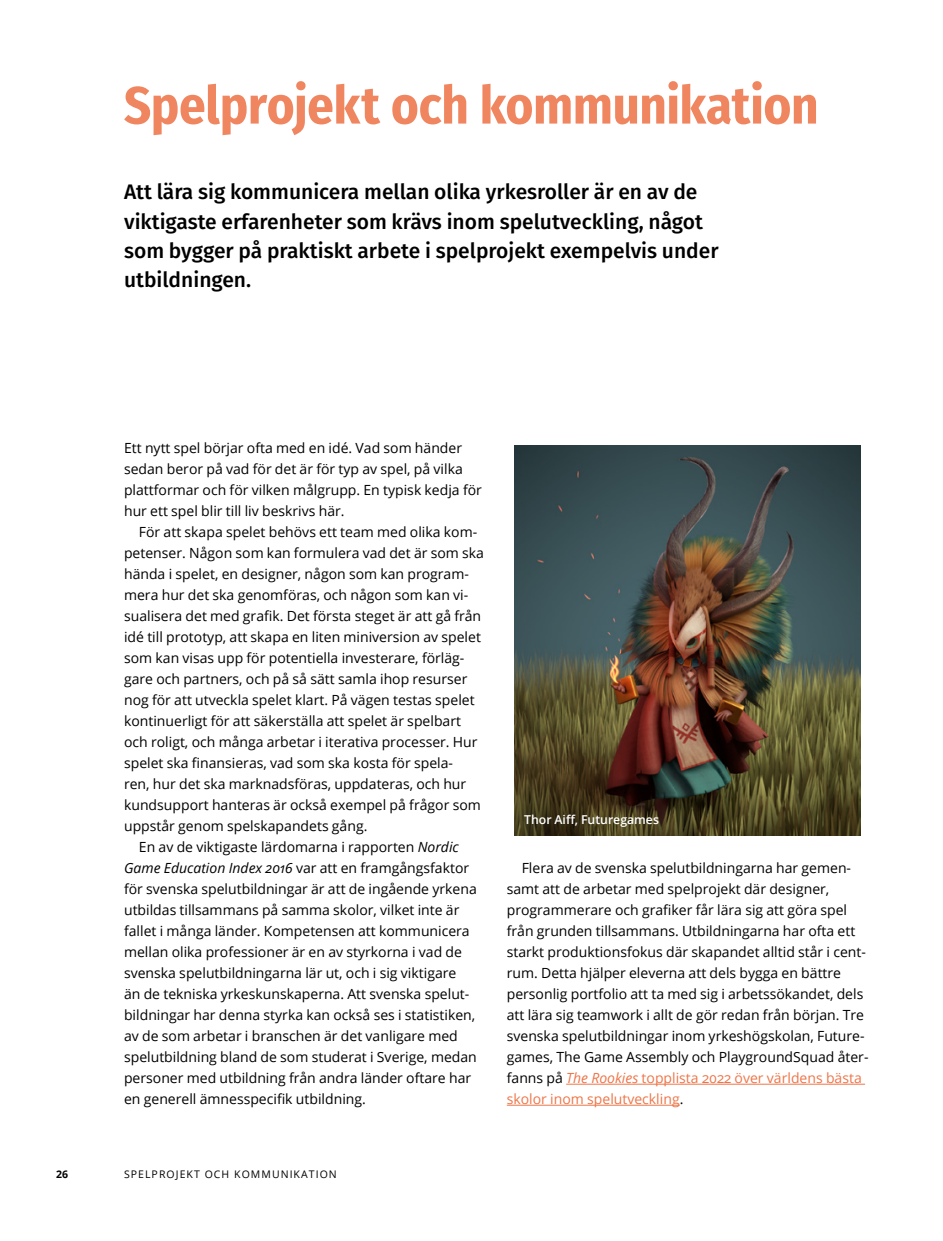
<style>
.page{position:relative;width:943px;height:1241px;background:#fff}
.page>*{position:absolute;margin:0;border:0;box-sizing:border-box;transform-origin:0 0}
.t1{font:700 52.5px "Fira Sans Condensed";letter-spacing:-.005em;color:#f08660}
.t2{font:500 21px/29.4px "Fira Sans";color:#000}
.t3{font:14px/21px "Open Sans";color:#000}
.t4{font:600 12.25px "Open Sans";color:#fff}
.t5{font:10.5px "Open Sans";letter-spacing:.1em;color:#000}
.t6{font:700 10.5px "Open Sans";color:#000}
.s1{font-style:italic}
.s2{font-style:italic;color:#ee7548}
.s3{color:#ee7548}
</style>
<div class="page">
<hr style="left:566px;top:1083px;width:299px;height:1px;background:#ee7548">
<hr style="left:507px;top:1104px;width:172px;height:1px;background:#ee7548">
<img style="left:514px;top:445px;width:346px;height:390px">
<h1 class="t1" style="left:124px;top:61px;width:696px">Spelprojekt och kommunikation</h1>
<h2 class="t2" style="left:124px;top:176px;width:596px">Att lära sig kommunicera mellan olika yrkesroller är en av de viktigaste erfarenheter som krävs inom spelutveckling, något som bygger på praktiskt arbete i spelprojekt exempelvis under utbildningen.</h2>
<p class="t3" style="left:124px;top:436px;width:359px">Ett nytt spel börjar ofta med en idé. Vad som händer sedan beror på vad för det är för typ av spel, på vilka plattformar och för vilken målgrupp. En typisk kedja för hur ett spel blir till liv beskrivs här.</p>
<p class="t3" style="left:139px;top:520px;width:340px">För att skapa spelet behövs ett team med olika kom-</p>
<p class="t3" style="left:124px;top:541px;width:361px">petenser. Någon som kan formulera vad det är som ska</p>
<p class="t3" style="left:124px;top:562px;width:346px">hända i spelet, en designer, någon som kan program-</p>
<p class="t3" style="left:124px;top:583px;width:346px">mera hur det ska genomföras, och någon som kan vi-</p>
<p class="t3" style="left:124px;top:604px;width:359px">sualisera det med grafik. Det första steget är att gå från</p>
<p class="t3" style="left:124px;top:625px;width:358px">idé till prototyp, att skapa en liten miniversion av spelet</p>
<p class="t3" style="left:124px;top:646px;width:342px">som kan visas upp för potentiella investerare, förläg-</p>
<p class="t3" style="left:124px;top:667px;width:345px">gare och partners, och på så sätt samla ihop resurser</p>
<p class="t3" style="left:124px;top:688px;width:352px">nog för att utveckla spelet klart. På vägen testas spelet</p>
<p class="t3" style="left:124px;top:709px;width:338px">kontinuerligt för att säkerställa att spelet är spelbart</p>
<p class="t3" style="left:124px;top:730px;width:355px">och roligt, och många arbetar i iterativa processer. Hur</p>
<p class="t3" style="left:124px;top:751px;width:330px">spelet ska finansieras, vad som ska kosta för spela-</p>
<p class="t3" style="left:124px;top:772px;width:344px">ren, hur det ska marknadsföras, uppdateras, och hur</p>
<p class="t3" style="left:124px;top:793px;width:358px">kundsupport hanteras är också exempel på frågor som</p>
<p class="t3" style="left:124px;top:814px;width:245px">uppstår genom spelskapandets gång.</p>
<p class="t3" style="left:139px;top:835px;width:321px">En av de viktigaste lärdomarna i rapporten <span class="s1">Nordic</span></p>
<p class="t3" style="left:124px;top:856px;width:346px"><span class="s1">Game Education Index 2016</span> var att en framgångsfaktor</p>
<p class="t3" style="left:124px;top:877px;width:354px">för svenska spelutbildningar är att de ingående yrkena</p>
<p class="t3" style="left:124px;top:898px;width:337px">utbildas tillsammans på samma skolor, vilket inte är</p>
<p class="t3" style="left:124px;top:919px;width:347px">fallet i många länder. Kompetensen att kommunicera</p>
<p class="t3" style="left:124px;top:940px;width:339px">mellan olika professioner är en av styrkorna i vad de</p>
<p class="t3" style="left:124px;top:961px;width:334px">svenska spelutbildningarna lär ut, och i sig viktigare</p>
<p class="t3" style="left:124px;top:982px;width:347px">än de tekniska yrkeskunskaperna. Att svenska spelut-</p>
<p class="t3" style="left:124px;top:1003px;width:353px">bildningar har denna styrka kan också ses i statistiken,</p>
<p class="t3" style="left:124px;top:1024px;width:335px">av de som arbetar i branschen är det vanligare med</p>
<p class="t3" style="left:124px;top:1045px;width:354px">spelutbildning bland de som studerat i Sverige, medan</p>
<p class="t3" style="left:124px;top:1066px;width:348px">personer med utbildning från andra länder oftare har</p>
<p class="t3" style="left:124px;top:1087px;width:243px">en generell ämnesspecifik utbildning.</p>
<p class="t4" style="left:524px;top:810px;width:136px">Thor Aiff, Futuregames</p>
<p class="t3" style="left:507px;top:856px;width:363px;text-indent:15px">Flera av de svenska spelutbildningarna har gemen&shy;samt att de arbetar med spelprojekt där designer, programmerare och grafiker får lära sig att göra spel från grunden tillsammans. Utbildningarna har ofta ett starkt produktionsfokus där skapandet alltid står i cent&shy;rum. Detta hjälper eleverna att dels bygga en bättre personlig portfolio att ta med sig i arbetssökandet, dels att lära sig teamwork i allt de gör redan från början. Tre svenska spelutbildningar inom yrkeshögskolan, Future&shy;games, The Game Assembly och PlaygroundSquad åter&shy;fanns på <span class="s2">The Rookies</span> <span class="s3">topplista 2022 över världens bästa skolor inom spelutveckling</span>.</p>
<p class="t6" style="left:56px;top:1166px;width:13px">26</p>
<p class="t5" style="left:124px;top:1167px;width:214px">SPELPROJEKT OCH KOMMUNIKATION</p>
</div>
